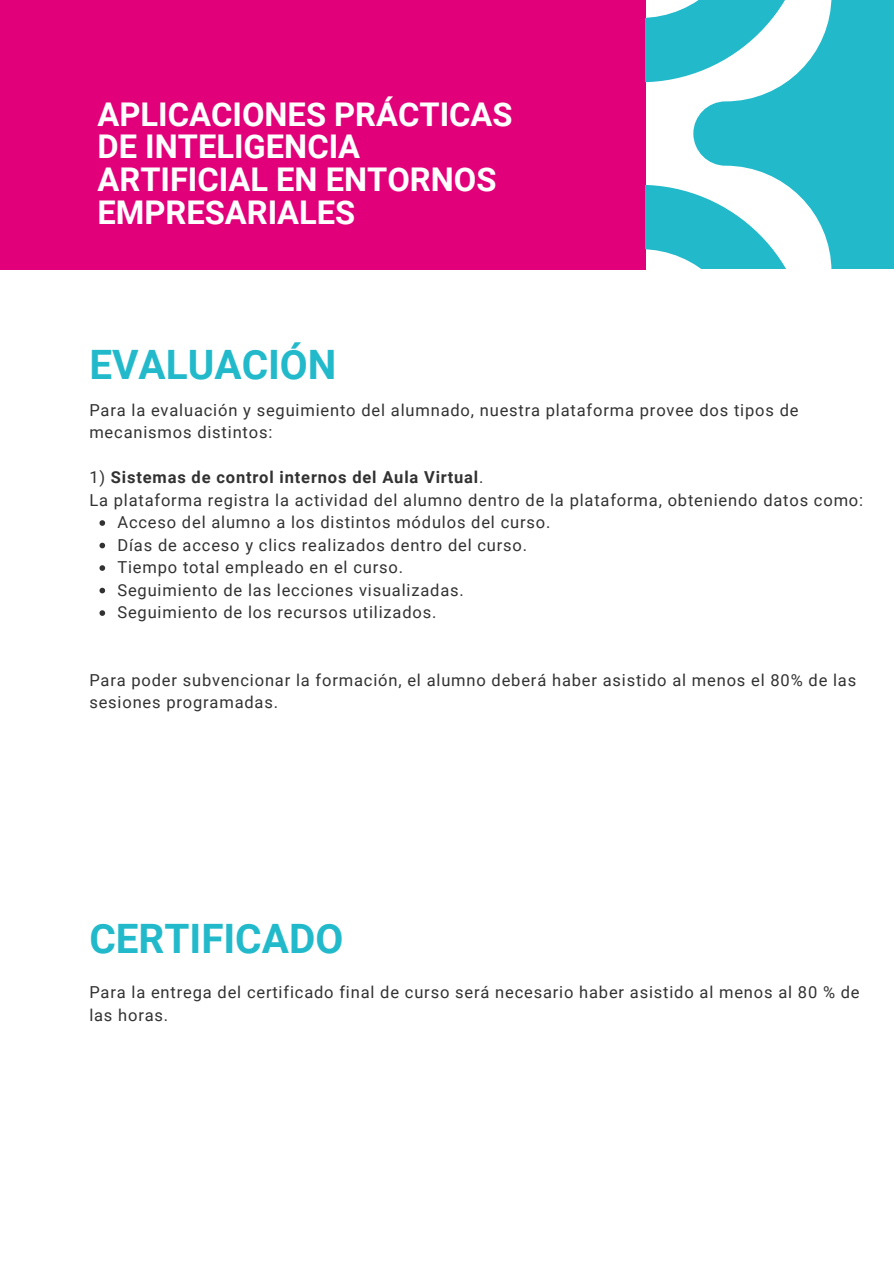
<style>
.page{position:relative;width:894px;height:1264px;background:#fff}
.page>*{position:absolute;margin:0;border:0;box-sizing:border-box;transform-origin:0 0}
.t1{font:700 40.5px "Roboto";color:#22bacb}
.t2{font:700 32.7px/32.7px "Roboto";color:#fff}
.t3{font:16.5px/22.5px "Roboto";letter-spacing:.05em;color:#323232}
.t4{font:700 16.5px "Roboto";letter-spacing:.05em;color:#323232}
.s1{font-weight:400}
</style>
<div class="page">
<div style="left:0;top:0;width:645px;height:269px;background:#e2007a"></div>
<svg style="left:99px;top:520px;width:6px;height:6px"></svg>
<svg style="left:99px;top:542px;width:6px;height:6px"></svg>
<svg style="left:99px;top:565px;width:6px;height:6px"></svg>
<svg style="left:99px;top:587px;width:6px;height:6px"></svg>
<svg style="left:99px;top:610px;width:6px;height:6px"></svg>
<svg style="left:645px;top:0;width:248px;height:269px;fill:#22bacb"></svg>
<h2 class="t2" style="left:97px;top:98px;width:416px">APLICACIONES PRÁCTICAS<br>DE INTELIGENCIA<br>ARTIFICIAL EN ENTORNOS<br>EMPRESARIALES</h2>
<p class="t1" style="left:89px;top:341px;width:249px">EVALUACIÓN</p>
<h1 class="t3" style="left:89px;top:398px;width:710px">Para la evaluación y seguimiento del alumnado, nuestra plataforma provee dos tipos de mecanismos distintos:</h1>
<p class="t4" style="left:89px;top:468px;width:395px"><span class="s1">1)</span> Sistemas de control internos del Aula Virtual<span class="s1">.</span></p>
<p class="t3" style="left:89px;top:488px;width:775px">La plataforma registra la actividad del alumno dentro de la plataforma, obteniendo datos como:</p>
<p class="t3" style="left:117px;top:511px;width:434px">Acceso del alumno a los distintos módulos del curso.</p>
<p class="t3" style="left:117px;top:533px;width:411px">Días de acceso y clics realizados dentro del curso.</p>
<p class="t3" style="left:117px;top:556px;width:287px">Tiempo total empleado en el curso.</p>
<p class="t3" style="left:117px;top:578px;width:348px">Seguimiento de las lecciones visualizadas.</p>
<p class="t3" style="left:117px;top:601px;width:320px">Seguimiento de los recursos utilizados.</p>
<p class="t3" style="left:89px;top:668px;width:768px">Para poder subvencionar la formación, el alumno deberá haber asistido al menos el 80% de las sesiones programadas.</p>
<p class="t1" style="left:89px;top:915px;width:255px">CERTIFICADO</p>
<h1 class="t3" style="left:89px;top:981px;width:771px">Para la entrega del certificado final de curso será necesario haber asistido al menos al 80 % de las horas.</h1>
</div>
